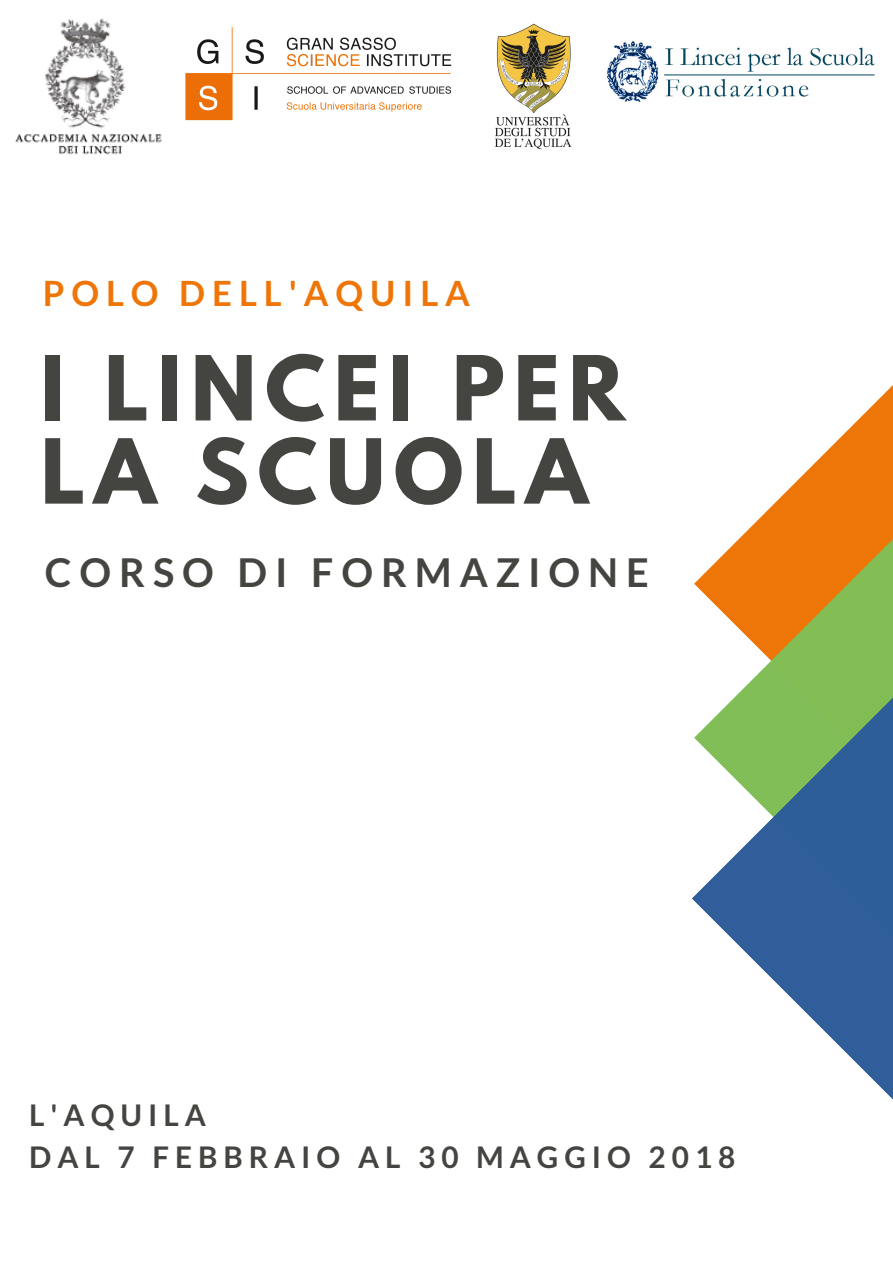
<style>
.page{position:relative;width:893px;height:1263px;background:#fff}
.page>*{position:absolute;margin:0;border:0;box-sizing:border-box;transform-origin:0 0}
.t1{font:700 79.35px/83.2px "League Spartan";letter-spacing:.11em;color:#444440}
.t2{font:700 39.6px "Lato";letter-spacing:.2em;color:#444440}
.t3{font:700 34.65px "Lato";letter-spacing:.2em;color:#ee7506}
.t4{font:700 29.7px/41.5px "Lato";letter-spacing:.2em;color:#444440}
</style>
<div class="page">
<svg style="left:739px;top:386px;width:153px;height:153px"></svg>
<svg style="left:694px;top:539px;width:198px;height:158px"></svg>
<svg style="left:692px;top:697px;width:200px;height:402px"></svg>
<img style="left:185px;top:27px;width:267px;height:94px">
<img style="left:15px;top:18px;width:147px;height:137px">
<img style="left:494px;top:23px;width:78px;height:127px">
<img style="left:606px;top:41px;width:269px;height:61px">
<p class="t3" style="left:43px;top:272px;width:428px">POLO DELL'AQUILA</p>
<h1 class="t1" style="left:40px;top:357px;width:586px">I LINCEI PER<br>LA SCUOLA</h1>
<h2 class="t2" style="left:45px;top:548px;width:605px">CORSO DI FORMAZIONE</h2>
<p class="t4" style="left:29px;top:1094px;width:707px">L'AQUILA<br>DAL 7 FEBBRAIO AL 30 MAGGIO 2018</p>
</div>
